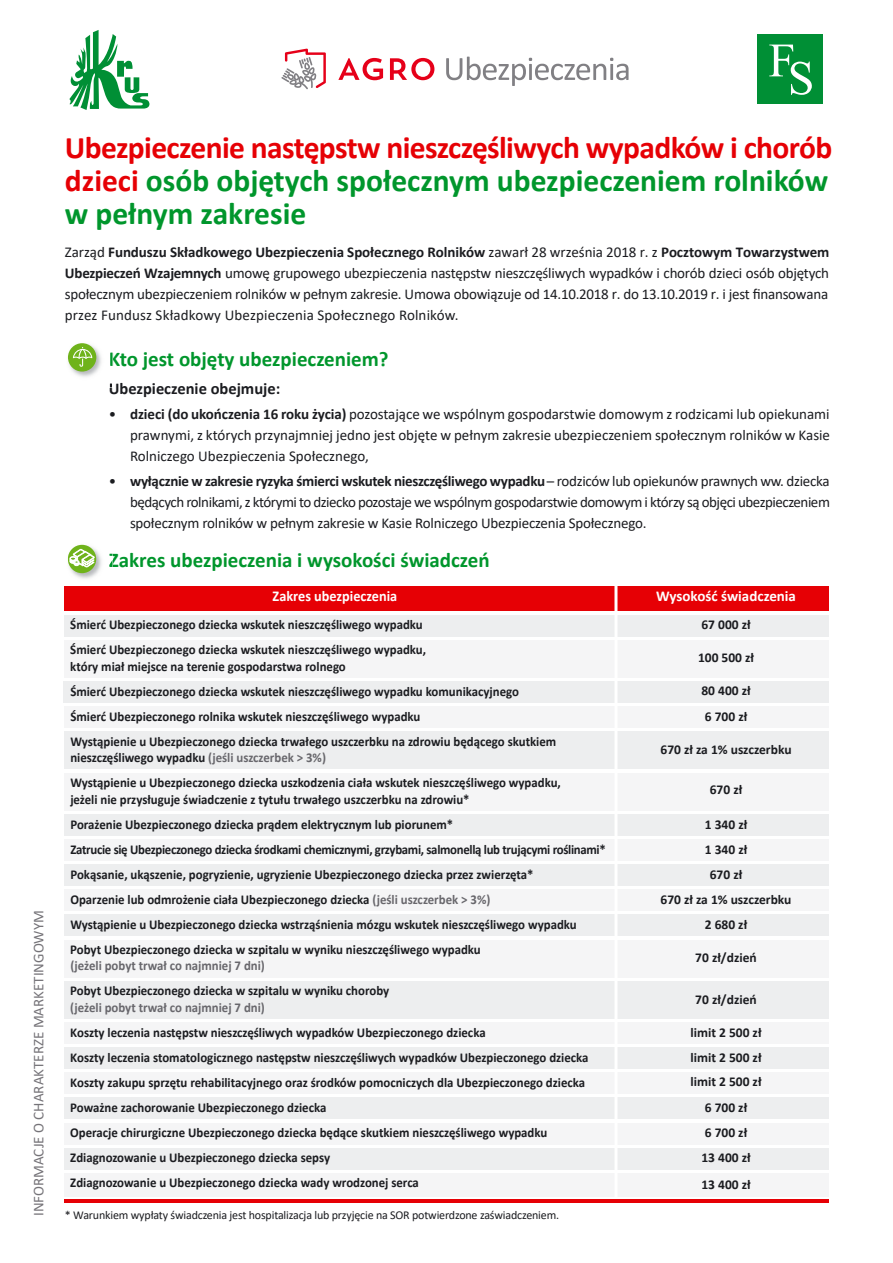
<style>
.page{position:relative;width:893px;height:1263px;background:#fff}
.page>*{position:absolute;margin:0;border:0;box-sizing:border-box;transform-origin:0 0}
.t1{font:700 31.5px/33px "Calibri";letter-spacing:-.01em;color:#00962c}
.t2{font:700 21px "Calibri";color:#00962c}
.t3{font:700 16.5px "Calibri";color:#1b1c20}
.t4{font:15px/21px "Calibri";color:#1b1c20;text-align:justify}
.t5{font:15px "Calibri";color:#757378}
.t6{font:700 15px "Calibri";color:#fff;scale:.95 1}
.t7{font:700 15px "Calibri";color:#fff}
.t8{font:700 13.5px/25px "Calibri";color:#1b1c20;scale:.95 1}
.t9{font:700 13.5px/25px "Calibri";color:#1b1c20;text-align:center}
.t10{font:700 13.5px "Calibri";color:#68676c;scale:.95 1}
.t11{font:12px "Calibri";letter-spacing:-.015em;color:#1b1c20}
.s1{color:#e60005}
.s2{font-weight:700}
.s3{color:#68676c}
</style>
<div class="page">
<svg style="left:338px;top:58px;width:45px;height:22px"></svg>
<svg style="left:390px;top:58px;width:44px;height:22px"></svg>
<svg style="left:446px;top:57px;width:183px;height:29px"></svg>
<svg style="left:281px;top:49px;width:45px;height:40px"></svg>
<img style="left:68px;top:343px;width:45px;height:44px">
<svg style="left:110px;top:353px;width:3px;height:13px"></svg>
<div style="left:68px;top:343px;width:28px;height:29px;background:#6fb31b;border-radius:50%"></div>
<svg style="left:73px;top:347px;width:19px;height:20px"></svg>
<img style="left:68px;top:544px;width:45px;height:35px">
<svg style="left:109px;top:554px;width:4px;height:13px"></svg>
<div style="left:64px;top:640px;width:764px;height:38px;background:#f5f5f6"></div>
<div style="left:64px;top:615px;width:764px;height:21px;background:#edeeef"></div>
<div style="left:64px;top:586px;width:764px;height:24px;background:#e60005"></div>
<hr style="left:64px;top:1200px;width:764px;height:3px;background:#e60005">
<div style="left:64px;top:681px;width:765px;height:22px;background:#edeeef"></div>
<div style="left:64px;top:706px;width:764px;height:22px;background:#f5f5f6"></div>
<div style="left:64px;top:731px;width:764px;height:38px;background:#edeeef"></div>
<div style="left:64px;top:773px;width:764px;height:38px;background:#f5f5f6"></div>
<div style="left:64px;top:815px;width:764px;height:21px;background:#edeeef"></div>
<div style="left:64px;top:839px;width:764px;height:22px;background:#f5f5f6"></div>
<div style="left:64px;top:865px;width:764px;height:21px;background:#edeeef"></div>
<div style="left:64px;top:889px;width:764px;height:22px;background:#f5f5f6"></div>
<div style="left:64px;top:914px;width:764px;height:21px;background:#edeeef"></div>
<div style="left:64px;top:940px;width:764px;height:38px;background:#f5f5f6"></div>
<div style="left:64px;top:981px;width:764px;height:38px;background:#edeeef"></div>
<div style="left:64px;top:1022px;width:764px;height:22px;background:#f5f5f6"></div>
<div style="left:64px;top:1047px;width:764px;height:22px;background:#edeeef"></div>
<div style="left:64px;top:1073px;width:764px;height:21px;background:#f5f5f6"></div>
<div style="left:64px;top:1098px;width:764px;height:21px;background:#edeeef"></div>
<div style="left:64px;top:1148px;width:764px;height:21px;background:#edeeef"></div>
<div style="left:64px;top:1173px;width:764px;height:23px;background:#f5f5f6"></div>
<div style="left:64px;top:1123px;width:764px;height:21px;background:#f5f5f6"></div>
<hr style="left:614px;top:583px;width:3px;height:616px;background:#fff">
<svg style="left:69px;top:30px;width:80px;height:80px"></svg>
<div style="left:757px;top:34px;width:66px;height:69px;background:#008f35"></div>
<svg style="left:769px;top:45px;width:43px;height:50px"></svg>
<p class="t5" style="left:28px;top:1216px;width:308px;rotate:-90deg">INFORMACJE O CHARAKTERZE MARKETINGOWYM</p>
<h1 class="t1" style="left:65px;top:130px;width:769px"><span class="s1">Ubezpieczenie następstw nieszczęśliwych wypadków i chorób dzieci</span> osób objętych społecznym ubezpieczeniem rolników w pełnym zakresie</h1>
<p class="t4" style="left:65px;top:241px;width:766px">Zarząd <span class="s2">Funduszu Składkowego Ubezpieczenia Społecznego Rolników</span> zawarł 28 września 2018 r. z <span class="s2">Pocztowym Towarzystwem Ubezpieczeń Wzajemnych</span> umowę grupowego ubezpieczenia następstw nieszczęśliwych wypadków i chorób dzieci osób objętych społecznym ubezpieczeniem rolników w pełnym zakresie. Umowa obowiązuje od 14.10.2018 r. do 13.10.2019 r. i jest finansowana przez Fundusz Składkowy Ubezpieczenia Społecznego Rolników.</p>
<h2 class="t2" style="left:109px;top:344px;width:281px">Kto jest objęty ubezpieczeniem?</h2>
<p class="t3" style="left:109px;top:377px;width:173px">Ubezpieczenie obejmuje:</p>
<p class="t4" style="left:130px;top:403px;width:702px;text-indent:-21px">• <span class="s2">dzieci (do ukończenia 16 roku życia)</span> pozostające we wspólnym gospodarstwie domowym z rodzicami lub opiekunami prawnymi, z których przynajmniej jedno jest objęte w pełnym zakresie ubezpieczeniem społecznym rolników w Kasie Rolniczego Ubezpieczenia Społecznego,</p>
<p class="t4" style="left:130px;top:471px;width:701px;text-indent:-21px">• <span class="s2">wyłącznie w zakresie ryzyka śmierci wskutek nieszczęśliwego wypadku</span>– rodziców lub opiekunów prawnych ww. dziecka będących rolnikami, z którymi to dziecko pozostaje we wspólnym gospodarstwie domowym i którzy są objęci ubezpieczeniem społecznym rolników w pełnym zakresie w Kasie Rolniczego Ubezpieczenia Społecznego.</p>
<h2 class="t2" style="left:109px;top:545px;width:382px">Zakres ubezpieczenia i wysokości świadczeń</h2>
<p class="t6" style="left:273px;top:586px;width:133px">Zakres ubezpieczenia</p>
<p class="t8" style="left:70px;top:612px;width:376px">Śmierć Ubezpieczonego dziecka wskutek nieszczęśliwego wypadku<br>Śmierć Ubezpieczonego dziecka wskutek nieszczęśliwego wypadku,</p>
<p class="t8" style="left:70px;top:653px;width:513px">który miał miejsce na terenie gospodarstwa rolnego<br>Śmierć Ubezpieczonego dziecka wskutek nieszczęśliwego wypadku komunikacyjnego Śmierć Ubezpieczonego rolnika wskutek nieszczęśliwego wypadku<br>Wystąpienie u Ubezpieczonego dziecka trwałego uszczerbku na zdrowiu będącego skutkiem</p>
<p class="t8" style="left:70px;top:745px;width:518px">nieszczęśliwego wypadku <span class="s3">(jeśli uszczerbek &gt; 3%)<br></span>Wystąpienie u Ubezpieczonego dziecka uszkodzenia ciała wskutek nieszczęśliwego wypadku,</p>
<p class="t8" style="left:70px;top:786px;width:565px">jeżeli nie przysługuje świadczenie z tytułu trwałego uszczerbku na zdrowiu*<br>Porażenie Ubezpieczonego dziecka prądem elektrycznym lub piorunem*<br>Zatrucie się Ubezpieczonego dziecka środkami chemicznymi, grzybami, salmonellą lub trującymi roślinami* Pokąsanie, ukąszenie, pogryzienie, ugryzienie Ubezpieczonego dziecka przez zwierzęta*<br>Oparzenie lub odmrożenie ciała Ubezpieczonego dziecka <span class="s3">(jeśli uszczerbek &gt; 3%)<br></span>Wystąpienie u Ubezpieczonego dziecka wstrząśnienia mózgu wskutek nieszczęśliwego wypadku Pobyt Ubezpieczonego dziecka w szpitalu w wyniku nieszczęśliwego wypadku</p>
<p class="t10" style="left:70px;top:956px;width:206px">(jeżeli pobyt trwał co najmniej 7 dni)</p>
<p class="t8" style="left:70px;top:978px;width:337px">Pobyt Ubezpieczonego dziecka w szpitalu w wyniku choroby</p>
<p class="t10" style="left:70px;top:998px;width:206px">(jeżeli pobyt trwał co najmniej 7 dni)</p>
<p class="t8" style="left:70px;top:1020px;width:547px">Koszty leczenia następstw nieszczęśliwych wypadków Ubezpieczonego dziecka<br>Koszty leczenia stomatologicznego następstw nieszczęśliwych wypadków Ubezpieczonego dziecka Koszty zakupu sprzętu rehabilitacyjnego oraz środków pomocniczych dla Ubezpieczonego dziecka Poważne zachorowanie Ubezpieczonego dziecka<br>Operacje chirurgiczne Ubezpieczonego dziecka będące skutkiem nieszczęśliwego wypadku Zdiagnozowanie u Ubezpieczonego dziecka sepsy<br>Zdiagnozowanie u Ubezpieczonego dziecka wady wrodzonej serca</p>
<p class="t11" style="left:65px;top:1206px;width:496px">* Warunkiem wypłaty świadczenia jest hospitalizacja lub przyjęcie na SOR potwierdzone zaświadczeniem.</p>
<p class="t7" style="left:656px;top:586px;width:141px">Wysokość świadczenia</p>
<p class="t9" style="left:701px;top:612px;width:51px">67 000 zł</p>
<p class="t9" style="left:698px;top:645px;width:58px">100 500 zł</p>
<p class="t9" style="left:701px;top:678px;width:51px;line-height:25.5px;text-align:left">80 400 zł<br>6 700 zł</p>
<p class="t9" style="left:661px;top:736px;width:133px">670 zł za 1% uszczerbku</p>
<p class="t9" style="left:710px;top:777px;width:34px">670 zł</p>
<p class="t9" style="left:660px;top:811px;width:133px">1 340 zł<br>1 340 zł<br>670 zł<br>670 zł za 1% uszczerbku<br>2 680 zł</p>
<p class="t9" style="left:695px;top:945px;width:63px">70 zł/dzień</p>
<p class="t9" style="left:695px;top:987px;width:63px">70 zł/dzień</p>
<p class="t9" style="left:690px;top:1020px;width:73px">limit 2 500 zł limit 2 500 zł limit 2 500 zł<br>6 700 zł<br>6 700 zł<br>13 400 zł</p>
<p class="t9" style="left:701px;top:1172px;width:51px">13 400 zł</p>
</div>
